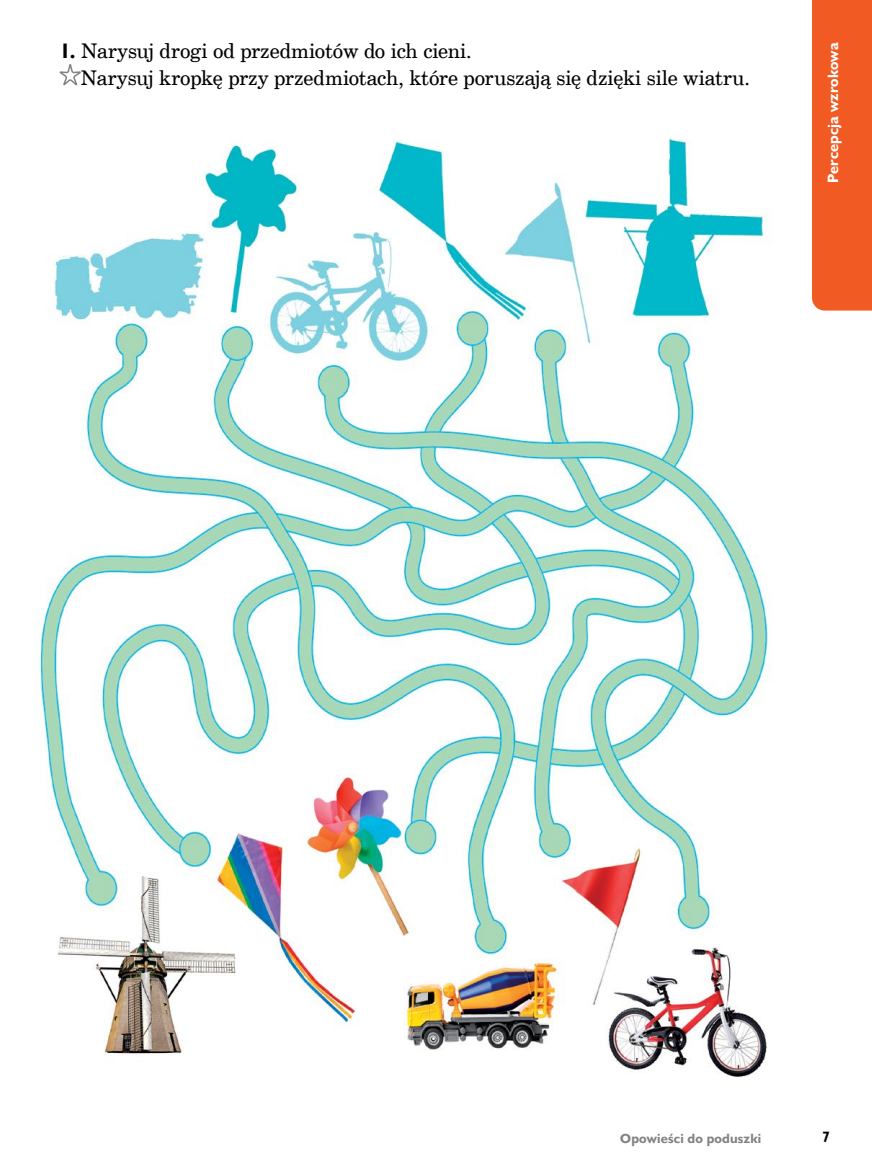
<style>
.page{position:relative;width:872px;height:1170px;background:#fff}
.page>*{position:absolute;margin:0;border:0;box-sizing:border-box;transform-origin:0 0}
.t1{font:20.25px/27.8px "Cent Schbook EU";letter-spacing:-.005em;color:#000}
.t2{font:700 15px "Humanst 521 EU";letter-spacing:.005em;color:#fff}
.t3{font:700 15px "Humanst 521 Cn EU";color:#000}
.t4{font:700 13.5px "Humanst 521 EU";letter-spacing:.01em;color:#808285}
.s1{font-family:"Humanst 521 EU";font-weight:700;font-size:21px}
</style>
<div class="page">
<svg style="left:59px;top:64px;width:22px;height:22px"></svg>
<img style="left:36px;top:138px;width:735px;height:939px">
<div style="left:812px;top:0;width:60px;height:310px;background:#f15a22"></div>
<p class="t1" style="left:81px;top:37px;width:670px;text-indent:-21px"><span class="s1">1.</span> Narysuj drogi od przedmiotów do ich cieni.<br>Narysuj kropkę przy przedmiotach, które poruszają się dzięki sile wiatru.</p>
<p class="t2" style="left:823px;top:183px;width:142px;rotate:-90deg">Percepcja wzrokowa</p>
<p class="t4" style="left:620px;top:1129px;width:143px">Opowieści do poduszki</p>
<p class="t3" style="left:822px;top:1127px;width:8px">7</p>
</div>
